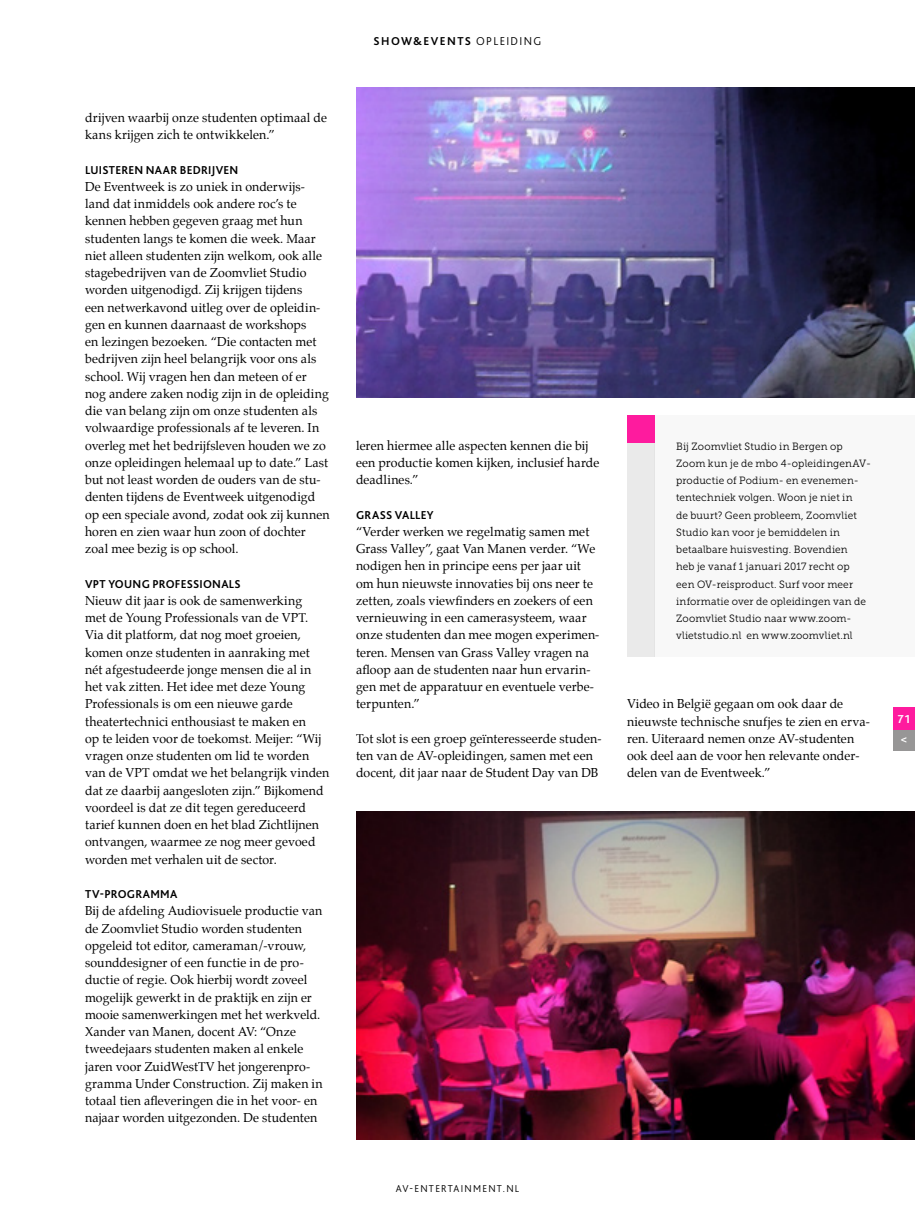
<style>
.page{position:relative;width:915px;height:1212px;background:#fff}
.page>*{position:absolute;margin:0;border:0;box-sizing:border-box;transform-origin:0 0}
.t1{font:12.75px/17.2px "Palatino";letter-spacing:.005em;color:#000}
.t2{font:700 12px "Bliss 2";letter-spacing:.025em;color:#000}
.t3{font:700 12px "Bliss 2";letter-spacing:.12em;color:#000}
.t4{font:700 12px/20.7px "Bliss 2";color:#fff}
.t5{font:10.5px/17.2px "Museo Slab 300";letter-spacing:.015em;color:#000;scale:.96 1}
.t6{font:300 10.5px "Bliss 2";letter-spacing:.125em;color:#000}
.s1{font-weight:300}
</style>
<div class="page">
<img style="left:356px;top:87px;width:558px;height:311px">
<img style="left:356px;top:812px;width:558px;height:327px">
<div style="left:893px;top:728px;width:21px;height:22px;background:#979696"></div>
<div style="left:893px;top:707px;width:21px;height:22px;background:#fe1b9e"></div>
<div style="left:653px;top:415px;width:261px;height:241px;background:#f8f8f8"></div>
<div style="left:626px;top:415px;width:27px;height:241px;background:#eaeaea"></div>
<div style="left:626px;top:415px;width:27px;height:27px;background:#fe1b9e"></div>
<p class="t3" style="left:373px;top:33px;width:169px">SHOW&amp;EVENTS <span class="s1">OPLEIDING</span></p>
<p class="t1" style="left:85px;top:109px;width:243px">drijven waarbij onze studenten optimaal de kans krijgen zich te ontwikkelen.”</p>
<p class="t2" style="left:85px;top:162px;width:155px">LUISTEREN NAAR BEDRIJVEN</p>
<p class="t1" style="left:85px;top:178px;width:246px">De Eventweek is zo uniek in onderwijs&shy;land dat inmiddels ook andere roc’s te kennen hebben gegeven graag met hun studenten langs te komen die week. Maar niet alleen studenten zijn welkom, ook alle stagebedrijven van de Zoomvliet Studio worden uitgenodigd. Zij krijgen tijdens<br>een netwerkavond uitleg over de opleidin&shy;gen en kunnen daarnaast de workshops<br>en lezingen bezoeken. “Die contacten met bedrijven zijn heel belangrijk voor ons als school. Wij vragen hen dan meteen of er nog andere zaken nodig zijn in de opleiding die van belang zijn om onze studenten als volwaardige professionals af te leveren. In overleg met het bedrijfsleven houden we zo onze opleidingen helemaal up to date.” Last but not least worden de ouders van de stu&shy;denten tijdens de Eventweek uitgenodigd op een speciale avond, zodat ook zij kunnen horen en zien waar hun zoon of dochter zoal mee bezig is op school.</p>
<p class="t2" style="left:85px;top:576px;width:157px">VPT YOUNG PROFESSIONALS</p>
<p class="t1" style="left:85px;top:592px;width:246px">Nieuw dit jaar is ook de samenwerking<br>met de Young Professionals van de VPT.<br>Via dit platform, dat nog moet groeien, komen onze studenten in aanraking met nét afgestudeerde jonge mensen die al in het vak zitten. Het idee met deze Young Professionals is om een nieuwe garde theatertechnici enthousiast te maken en<br>op te leiden voor de toekomst. Meijer: “Wij vragen onze studenten om lid te worden van de VPT omdat we het belangrijk vinden dat ze daarbij aangesloten zijn.” Bijkomend voordeel is dat ze dit tegen gereduceerd tarief kunnen doen en het blad Zichtlijnen ontvangen, waarmee ze nog meer gevoed worden met verhalen uit de sector.</p>
<p class="t2" style="left:85px;top:887px;width:94px">TV-PROGRAMMA</p>
<p class="t1" style="left:85px;top:902px;width:239px">Bij de afdeling Audiovisuele productie van de Zoomvliet Studio worden studenten opgeleid tot editor, cameraman/-vrouw, sounddesigner of een functie in de pro&shy;ductie of regie. Ook hierbij wordt zoveel mogelijk gewerkt in de praktijk en zijn er mooie samenwerkingen met het werkveld.<br>Xander van Manen, docent AV: “Onze tweedejaars studenten maken al enkele jaren voor ZuidWestTV het jongerenpro&shy;gramma Under Construction. Zij maken in totaal tien afleveringen die in het voor- en najaar worden uitgezonden. De studenten</p>
<p class="t1" style="left:356px;top:436px;width:245px">leren hiermee alle aspecten kennen die bij een productie komen kijken, inclusief harde deadlines.”</p>
<p class="t2" style="left:356px;top:507px;width:79px">GRASS VALLEY</p>
<p class="t1" style="left:356px;top:523px;width:245px">“Verder werken we regelmatig samen met Grass Valley”, gaat Van Manen verder. “We nodigen hen in principe eens per jaar uit om hun nieuwste innovaties bij ons neer te zetten, zoals viewfinders en zoekers of een vernieuwing in een camerasysteem, waar onze studenten dan mee mogen experimen&shy;teren. Mensen van Grass Valley vragen na afloop aan de studenten naar hun ervarin&shy;gen met de apparatuur en eventuele verbe&shy;terpunten.”</p>
<p class="t1" style="left:356px;top:730px;width:247px">Tot slot is een groep geïnteresseerde studen&shy;ten van de AV-opleidingen, samen met een docent, dit jaar naar de Student Day van DB</p>
<p class="t5" style="left:676px;top:437px;width:204px">Bij Zoomvliet Studio in Bergen op Zoom kun je de mbo 4-opleidingenAV&shy;productie of Podium- en evenemen&shy;tentechniek volgen. Woon je niet in<br>de buurt? Geen probleem, Zoomvliet Studio kan voor je bemiddelen in betaalbare huisvesting. Bovendien<br>heb je vanaf 1 januari 2017 recht op<br>een OV-reisproduct. Surf voor meer informatie over de opleidingen van de Zoomvliet Studio naar www.zoom&shy;vlietstudio.nl en www.zoomvliet.nl</p>
<p class="t1" style="left:626px;top:695px;width:244px">Video in België gegaan om ook daar de nieuwste technische snufjes te zien en erva&shy;ren. Uiteraard nemen onze AV-studenten ook deel aan de voor hen relevante onder&shy;delen van de Eventweek.”</p>
<p class="t6" style="left:395px;top:1182px;width:125px">AV-ENTERTAINMENT.NL</p>
<p class="t4" style="left:897px;top:708px;width:14px">71 &lt;</p>
</div>
